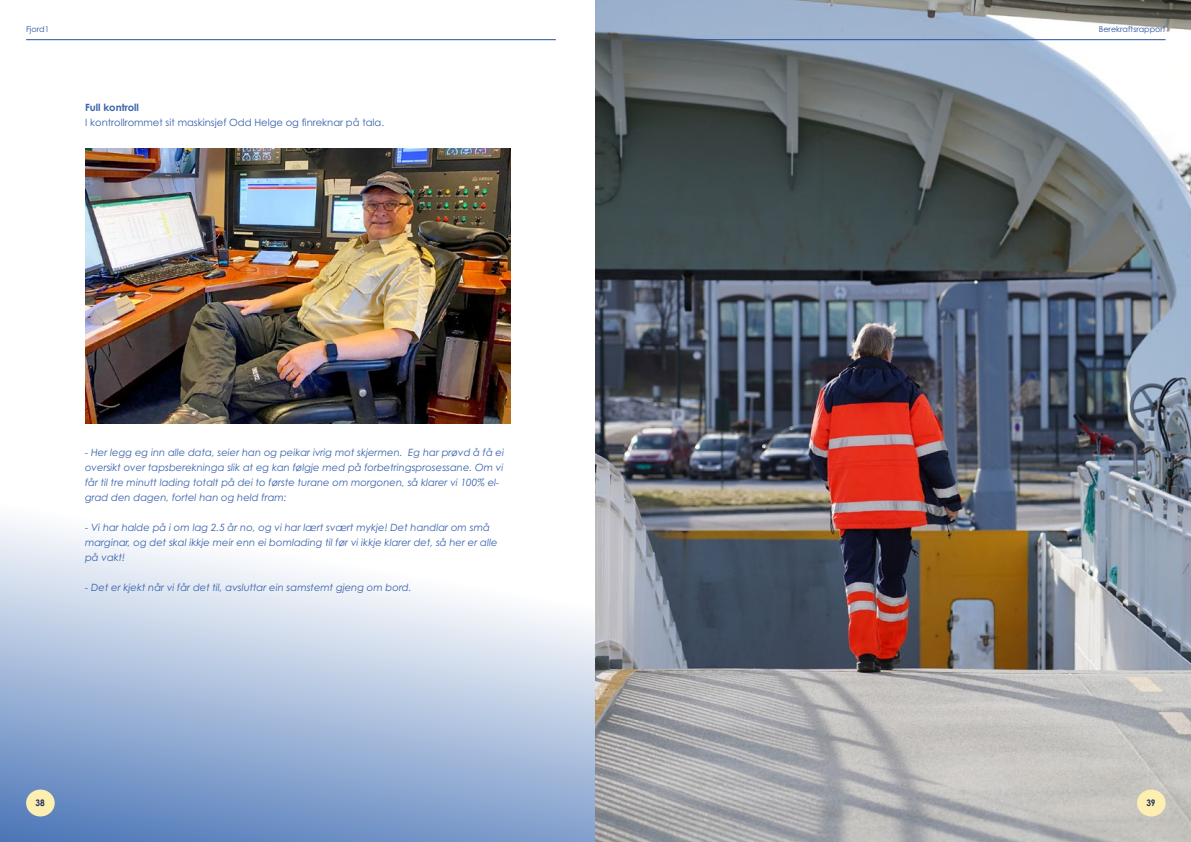
<style>
.page{position:relative;width:1191px;height:842px;background:#fff}
.page>*{position:absolute;margin:0;border:0;box-sizing:border-box;transform-origin:0 0}
.t1{font:italic 10px/15px "Century Gothic Pro";color:#3761ab}
.t2{font:10px "Century Gothic Pro";color:#3761ab}
.t3{font:700 10px "Century Gothic Pro";color:#3761ab}
.t4{font:700 9px "Century Gothic Pro";color:#222d5a;scale:.92 1}
.t5{font:8px "Century Gothic Pro";color:#25509f}
</style>
<div class="page">
<svg style="left:0;top:520px;width:595px;height:322px"></svg>
<img style="left:85px;top:148px;width:425px;height:276px">
<img style="left:595px;top:0;width:596px;height:842px">
<div style="left:26px;top:789px;width:29px;height:27px;background:#fdefb0;border-radius:50%"></div>
<div style="left:1137px;top:789px;width:28px;height:27px;background:#fdefb0;border-radius:50%"></div>
<hr style="left:26px;top:39px;width:530px;height:1px;background:#25509f">
<hr style="left:636px;top:39px;width:529px;height:1px;background:#25509f">
<p class="t5" style="left:26px;top:24px;width:25px">Fjord1</p>
<p class="t5" style="left:1098px;top:24px;width:68px">Berekraftsrapport</p>
<p class="t3" style="left:85px;top:101px;width:55px">Full kontroll</p>
<p class="t2" style="left:85px;top:116px;width:301px">I kontrollrommet sit maskinsjef Odd Helge og finreknar på tala.</p>
<p class="t1" style="left:85px;top:445px;width:420px">- Her legg eg inn alle data, seier han og peikar ivrig mot skjermen. Eg har prøvd å få ei oversikt over tapsberekninga slik at eg kan følgje med på forbetringsprosessane. Om vi får til tre minutt lading totalt på dei to første turane om morgonen, så klarer vi 100% el&shy;grad den dagen, fortel han og held fram:</p>
<p class="t1" style="left:85px;top:520px;width:414px">- Vi har halde på i om lag 2.5 år no, og vi har lært svært mykje! Det handlar om små marginar, og det skal ikkje meir enn ei bomlading til før vi ikkje klarer det, så her er alle på vakt!</p>
<p class="t1" style="left:85px;top:580px;width:328px">- Det er kjekt når vi får det til, avsluttar ein samstemt gjeng om bord.</p>
<p class="t4" style="left:35px;top:797px;width:12px">38</p>
<p class="t4" style="left:1146px;top:797px;width:12px">39</p>
</div>
